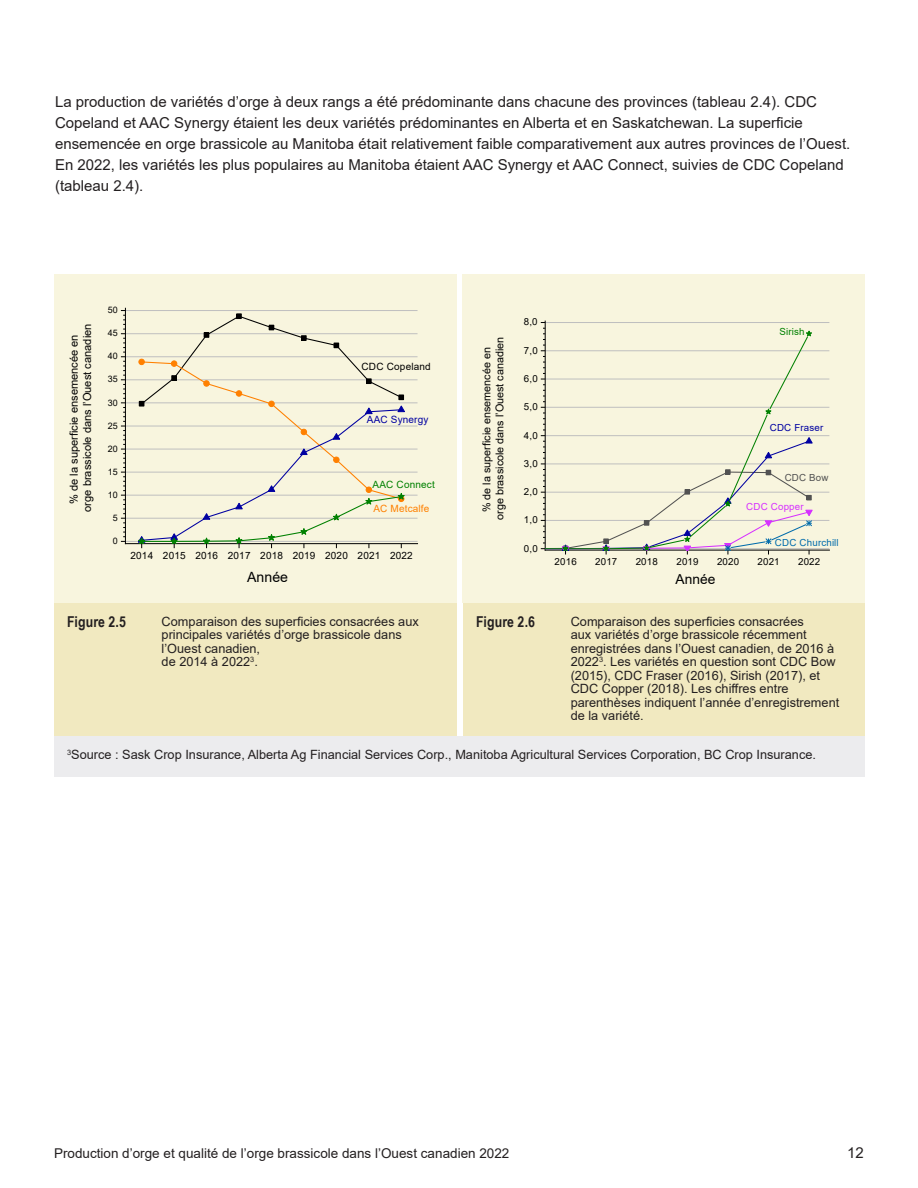
<style>
.page{position:relative;width:918px;height:1188px;background:#fff}
.page>*{position:absolute;margin:0;border:0;box-sizing:border-box;transform-origin:0 0}
.Body_copy{font:15px/21px "Arial";color:#231f20}
.Label_-_figure{font:700 15px "Arial Narrow";letter-spacing:.005em;color:#231f20}
.t1{font:14.1px "Arial";color:#000}
.t2{font:13.8px "Arial";color:#000}
.t3{font:13.5px "Arial";color:#231f20}
.Table_-_info_below{font:12.75px/13.5px "Arial";color:#231f20}
.t4{font:11.1px/13.4px "Arial";color:#000;text-align:center}
.t5{font:10.8px/12.9px "Arial";color:#000;text-align:center}
.t6{font:10.05px "Arial";letter-spacing:.015em;color:#000}
.t7{font:10.05px "Arial";letter-spacing:.015em;color:#ff8000}
.t8{font:10.05px "Arial";letter-spacing:.015em;color:#0000a1}
.t9{font:10.05px "Arial";letter-spacing:.015em;color:#008000}
.t10{font:9.75px "Arial";letter-spacing:.015em;color:#000}
.t11{font:9.75px "Arial";letter-spacing:.015em;color:#006bab}
.t12{font:9.75px "Arial";letter-spacing:.015em;color:#0000a1}
.t13{font:9.75px "Arial";letter-spacing:.015em;color:#d630ff}
.t14{font:9.75px "Arial";letter-spacing:.02em;color:#525252}
.t15{font:9.75px "Arial";letter-spacing:.015em;color:#008000}
.t16{font:8.85px "Arial";letter-spacing:.01em;color:#000}
</style>
<div class="page">
<div style="left:54px;top:274px;width:403px;height:329px;background:#f8f5de"></div>
<hr style="left:125px;top:541px;width:293px;height:1px;background:#bfbfbf">
<hr style="left:125px;top:518px;width:293px;height:1px;background:#bfbfbf">
<hr style="left:125px;top:495px;width:293px;height:1px;background:#bfbfbf">
<hr style="left:125px;top:472px;width:293px;height:1px;background:#bfbfbf">
<hr style="left:125px;top:449px;width:293px;height:1px;background:#bfbfbf">
<hr style="left:125px;top:426px;width:293px;height:1px;background:#bfbfbf">
<hr style="left:125px;top:403px;width:293px;height:1px;background:#bfbfbf">
<hr style="left:125px;top:380px;width:293px;height:1px;background:#bfbfbf">
<hr style="left:125px;top:357px;width:293px;height:1px;background:#bfbfbf">
<hr style="left:125px;top:333px;width:293px;height:1px;background:#bfbfbf">
<hr style="left:125px;top:310px;width:293px;height:1px;background:#bfbfbf">
<hr style="left:125px;top:543px;width:293px;height:1px;background:#000">
<hr style="left:125px;top:308px;width:1px;height:236px;background:#000">
<svg style="left:121px;top:310px;width:4px;height:232px"></svg>
<svg style="left:137px;top:314px;width:268px;height:234px"></svg>
<div style="left:463px;top:274px;width:402px;height:329px;background:#f8f5de"></div>
<hr style="left:545px;top:548px;width:284px;height:1px;background:#bfbfbf">
<hr style="left:545px;top:520px;width:284px;height:1px;background:#bfbfbf">
<hr style="left:545px;top:492px;width:284px;height:1px;background:#bfbfbf">
<hr style="left:545px;top:464px;width:284px;height:1px;background:#bfbfbf">
<hr style="left:545px;top:435px;width:284px;height:1px;background:#bfbfbf">
<hr style="left:545px;top:407px;width:284px;height:1px;background:#bfbfbf">
<hr style="left:545px;top:379px;width:284px;height:1px;background:#bfbfbf">
<hr style="left:545px;top:351px;width:284px;height:1px;background:#bfbfbf">
<hr style="left:545px;top:322px;width:284px;height:1px;background:#bfbfbf">
<hr style="left:545px;top:550px;width:284px;height:1px;background:#000">
<hr style="left:545px;top:321px;width:1px;height:229px;background:#000">
<svg style="left:541px;top:322px;width:272px;height:233px"></svg>
<div style="left:54px;top:603px;width:403px;height:133px;background:#f1e9c0"></div>
<div style="left:463px;top:603px;width:401px;height:133px;background:#f1e9c0"></div>
<div style="left:54px;top:736px;width:810px;height:41px;background:#ececee"></div>
<p class="Body_copy" style="left:55px;top:92px;width:797px">La production de variétés d’orge à deux rangs a été prédominante dans chacune des provinces (tableau 2.4). CDC Copeland et AAC Synergy étaient les deux variétés prédominantes en Alberta et en Saskatchewan. La superficie ensemencée en orge brassicole au Manitoba était relativement faible comparativement aux autres provinces de l’Ouest.<br>En 2022, les variétés les plus populaires au Manitoba étaient AAC Synergy et AAC Connect, suivies de CDC Copeland (tableau 2.4).</p>
<p class="t4" style="left:67px;top:512px;width:190px;rotate:-90deg">% de la superficie ensemencée en orge brassicole dans l’Ouest canadien</p>
<p class="t16" style="left:108px;top:304px;width:12px">50</p>
<p class="t16" style="left:108px;top:327px;width:12px">45</p>
<p class="t16" style="left:108px;top:350px;width:12px">40</p>
<p class="t16" style="left:108px;top:373px;width:12px">35</p>
<p class="t16" style="left:108px;top:396px;width:12px">30</p>
<p class="t16" style="left:108px;top:419px;width:12px">25</p>
<p class="t16" style="left:108px;top:443px;width:12px">20</p>
<p class="t16" style="left:108px;top:466px;width:12px">15</p>
<p class="t16" style="left:108px;top:489px;width:12px">10</p>
<p class="t16" style="left:113px;top:512px;width:6px">5</p>
<p class="t16" style="left:113px;top:535px;width:6px">0</p>
<p class="t6" style="left:361px;top:359px;width:71px">CDC Copeland</p>
<p class="t8" style="left:367px;top:412px;width:63px">AAC Synergy</p>
<p class="t9" style="left:373px;top:478px;width:64px">AAC Connect</p>
<p class="t7" style="left:373px;top:502px;width:57px">AC Metcalfe</p>
<p class="t6" style="left:130px;top:549px;width:284px">2014 2015 2016 2017 2018 2019 2020 2021 2022</p>
<p class="t1" style="left:247px;top:568px;width:42px">Année</p>
<p class="t5" style="left:480px;top:520px;width:185px;rotate:-90deg">% de la superficie ensemencée en orge brassicole dans l’Ouest canadien</p>
<p class="t10" style="left:524px;top:315px;width:15px">8,0</p>
<p class="t10" style="left:524px;top:344px;width:15px">7,0</p>
<p class="t10" style="left:524px;top:372px;width:15px">6,0</p>
<p class="t10" style="left:524px;top:400px;width:15px">5,0</p>
<p class="t10" style="left:524px;top:428px;width:15px">4,0</p>
<p class="t10" style="left:524px;top:457px;width:15px">3,0</p>
<p class="t10" style="left:524px;top:485px;width:15px">2,0</p>
<p class="t10" style="left:524px;top:513px;width:15px">1,0</p>
<p class="t10" style="left:524px;top:542px;width:15px">0,0</p>
<p class="t15" style="left:780px;top:325px;width:26px">Sirish</p>
<p class="t12" style="left:770px;top:421px;width:55px">CDC Fraser</p>
<p class="t14" style="left:785px;top:471px;width:45px">CDC Bow</p>
<p class="t13" style="left:746px;top:500px;width:59px">CDC Copper</p>
<p class="t11" style="left:775px;top:536px;width:65px">CDC Churchill</p>
<p class="t10" style="left:555px;top:555px;width:24px">2016</p>
<p class="t10" style="left:595px;top:555px;width:24px">2017</p>
<p class="t10" style="left:636px;top:555px;width:24px">2018</p>
<p class="t10" style="left:676px;top:555px;width:24px">2019</p>
<p class="t10" style="left:717px;top:555px;width:24px">2020</p>
<p class="t10" style="left:758px;top:555px;width:24px">2021</p>
<p class="t10" style="left:798px;top:555px;width:24px">2022</p>
<p class="t2" style="left:676px;top:569px;width:41px">Année</p>
<p class="Label_-_figure" style="left:67px;top:611px;width:60px">Figure 2.5</p>
<p class="Table_-_info_below" style="left:162px;top:614px;width:259px">Comparaison des superficies consacrées aux principales variétés d’orge brassicole dans l’Ouest canadien,<br>de 2014 à 2022<sup>3</sup>.</p>
<p class="Label_-_figure" style="left:476px;top:611px;width:60px">Figure 2.6</p>
<p class="Table_-_info_below" style="left:571px;top:614px;width:270px">Comparaison des superficies consacrées<br>aux variétés d’orge brassicole récemment enregistrées dans l’Ouest canadien, de 2016 à 2022<sup>3</sup>. Les variétés en question sont CDC Bow (2015), CDC Fraser (2016), Sirish (2017), et CDC Copper (2018). Les chiffres entre parenthèses indiquent l’année d’enregistrement de la variété.</p>
<p class="Table_-_info_below" style="left:67px;top:748px;width:750px"><sup>3</sup>Source : Sask Crop Insurance, Alberta Ag Financial Services Corp., Manitoba Agricultural Services Corporation, BC Crop Insurance.</p>
<p class="t3" style="left:54px;top:1144px;width:457px">Production d’orge et qualité de l’orge brassicole dans l’Ouest canadien 2022</p>
<p class="Body_copy" style="left:847px;top:1142px;width:18px">12</p>
</div>
